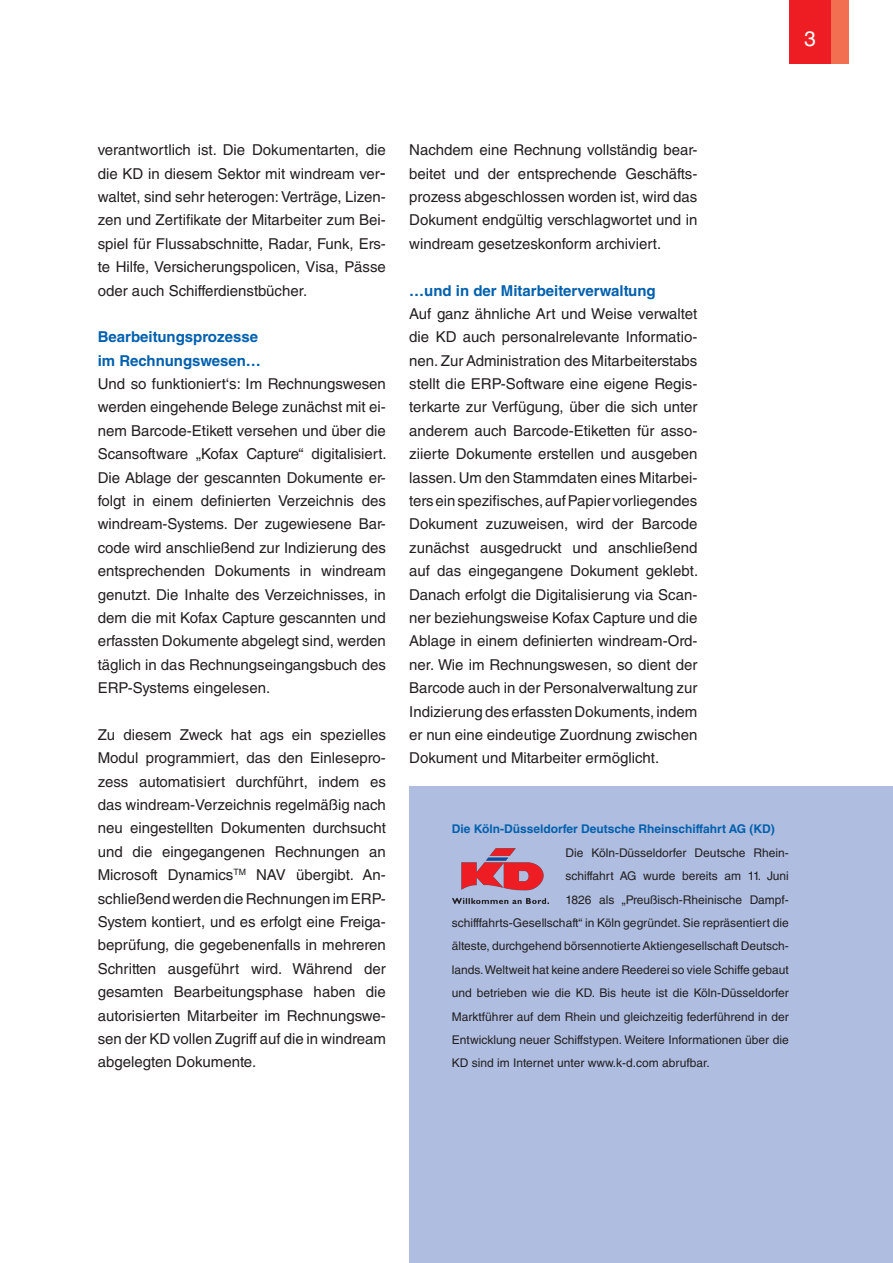
<style>
.page{position:relative;width:893px;height:1263px;background:#fff}
.page>*{position:absolute;margin:0;border:0;box-sizing:border-box;transform-origin:0 0}
.t1{font:21px "Helvetica LT Std";color:#fff}
.t2{font:15px/23.4px "Helvetica LT Std";color:#231f20;text-align:justify}
.t3{font:700 15px/23.4px "Helvetica LT Std";color:#0160ae}
.t4{font:12px "Helvetica LT Std";color:#231f20}
.t5{font:700 12px "Helvetica LT Std";color:#0160ae}
.s1{font-size:18px}
</style>
<div class="page">
<div style="left:789px;top:0;width:42px;height:64px;background:#ee1d23"></div>
<div style="left:831px;top:0;width:17px;height:64px;background:#f36f51"></div>
<div style="left:409px;top:787px;width:484px;height:476px;background:#aebde0"></div>
<img style="left:453px;top:848px;width:95px;height:56px">
<h1 class="t1" style="left:804px;top:26px;width:13px">3</h1>
<p class="t2" style="left:98px;top:138px;width:290px;text-align:left">verantwortlich ist. Die Dokumentarten, die die KD in diesem Sektor mit windream ver<span class="s1">-- </span>waltet, sind sehr heterogen: Verträge, Lizen&shy;zen und Zertifikate der Mitarbeiter zum Bei&shy;spiel für Flussabschnitte, Radar, Funk, Ers&shy;te Hilfe, Versicherungspolicen, Visa, Pässe oder auch Schifferdienstbücher.</p>
<p class="t3" style="left:98px;top:325px;width:165px">Bearbeitungsprozesse im Rechnungswesen…</p>
<p class="t2" style="left:98px;top:372px;width:290px">Und so funktioniert‘s: Im Rechnungswesen werden eingehende Belege zunächst mit ei&shy;nem Barcode-Etikett versehen und über die Scansoftware „Kofax Capture“ digitalisiert.<br>Die Ablage der gescannten Dokumente er&shy;folgt in einem definierten Verzeichnis des windream-Systems. Der zugewiesene Bar&shy;code wird anschließend zur Indizierung des entsprechenden Dokuments in windream genutzt. Die Inhalte des Verzeichnisses, in dem die mit Kofax Capture gescannten und erfassten Dokumente abgelegt sind, werden täglich in das Rechnungseingangsbuch des ERP-Systems eingelesen.</p>
<p class="t2" style="left:98px;top:723px;width:290px">Zu diesem Zweck hat ags ein spezielles Modul programmiert, das den Einlesepro&shy;zess automatisiert durchführt, indem es das windream-Verzeichnis regelmäßig nach neu eingestellten Dokumenten durchsucht und die eingegangenen Rechnungen an Microsoft Dynamics<sup>TM</sup> NAV übergibt. An&shy;schließend werden die Rechnungen im ERP-System kontiert, und es erfolgt eine Freiga&shy;beprüfung, die gegebenenfalls in mehreren Schritten ausgeführt wird. Während der gesamten Bearbeitungsphase haben die autorisierten Mitarbeiter im Rechnungswe&shy;sen der KD vollen Zugriff auf die in windream abgelegten Dokumente.</p>
<p class="t2" style="left:409px;top:138px;width:290px">Nachdem eine Rechnung vollständig bear&shy;beitet und der entsprechende Geschäfts&shy;prozess abgeschlossen worden ist, wird das Dokument endgültig verschlagwortet und in windream gesetzeskonform archiviert.</p>
<p class="t3" style="left:409px;top:278px;width:248px">…und in der Mitarbeiterverwaltung</p>
<p class="t2" style="left:409px;top:302px;width:290px">Auf ganz ähnliche Art und Weise verwaltet die KD auch personalrelevante Informatio&shy;nen. Zur Administration des Mitarbeiterstabs stellt die ERP-Software eine eigene Regis&shy;terkarte zur Verfügung, über die sich unter anderem auch Barcode-Etiketten für asso&shy;ziierte Dokumente erstellen und ausgeben lassen. Um den Stammdaten eines Mitarbei&shy;ters ein spezifisches, auf Papier vorliegendes Dokument zuzuweisen, wird der Barcode zunächst ausgedruckt und anschließend auf das eingegangene Dokument geklebt.<br>Danach erfolgt die Digitalisierung via Scan&shy;ner beziehungsweise Kofax Capture und die Ablage in einem definierten windream-Ord&shy;ner. Wie im Rechnungswesen, so dient der Barcode auch in der Personalverwaltung zur Indizierung des erfassten Dokuments, indem er nun eine eindeutige Zuordnung zwischen Dokument und Mitarbeiter ermöglicht.</p>
<p class="t5" style="left:452px;top:822px;width:325px">Die Köln-Düsseldorfer Deutsche Rheinschiffahrt AG (KD)</p>
<p class="t4" style="left:565px;top:846px;width:225px">Die Köln-Düsseldorfer Deutsche Rhein-</p>
<p class="t4" style="left:565px;top:869px;width:225px">schiffahrt AG wurde bereits am 11. Juni</p>
<p class="t4" style="left:565px;top:892px;width:225px">1826 als „Preußisch-Rheinische Dampf-</p>
<p class="t4" style="left:452px;top:916px;width:338px">schifffahrts-Gesellschaft“ in Köln gegründet. Sie repräsentiert die</p>
<p class="t4" style="left:452px;top:939px;width:338px">älteste, durchgehend börsennotierte Aktiengesellschaft Deutsch-</p>
<p class="t4" style="left:452px;top:963px;width:338px">lands. Weltweit hat keine andere Reederei so viele Schiffe gebaut</p>
<p class="t4" style="left:452px;top:986px;width:338px">und betrieben wie die KD. Bis heute ist die Köln-Düsseldorfer</p>
<p class="t4" style="left:452px;top:1009px;width:338px">Marktführer auf dem Rhein und gleichzeitig federführend in der</p>
<p class="t4" style="left:452px;top:1033px;width:338px">Entwicklung neuer Schiffstypen. Weitere Informationen über die</p>
<p class="t4" style="left:452px;top:1056px;width:260px">KD sind im Internet unter www.k-d.com abrufbar.</p>
</div>
